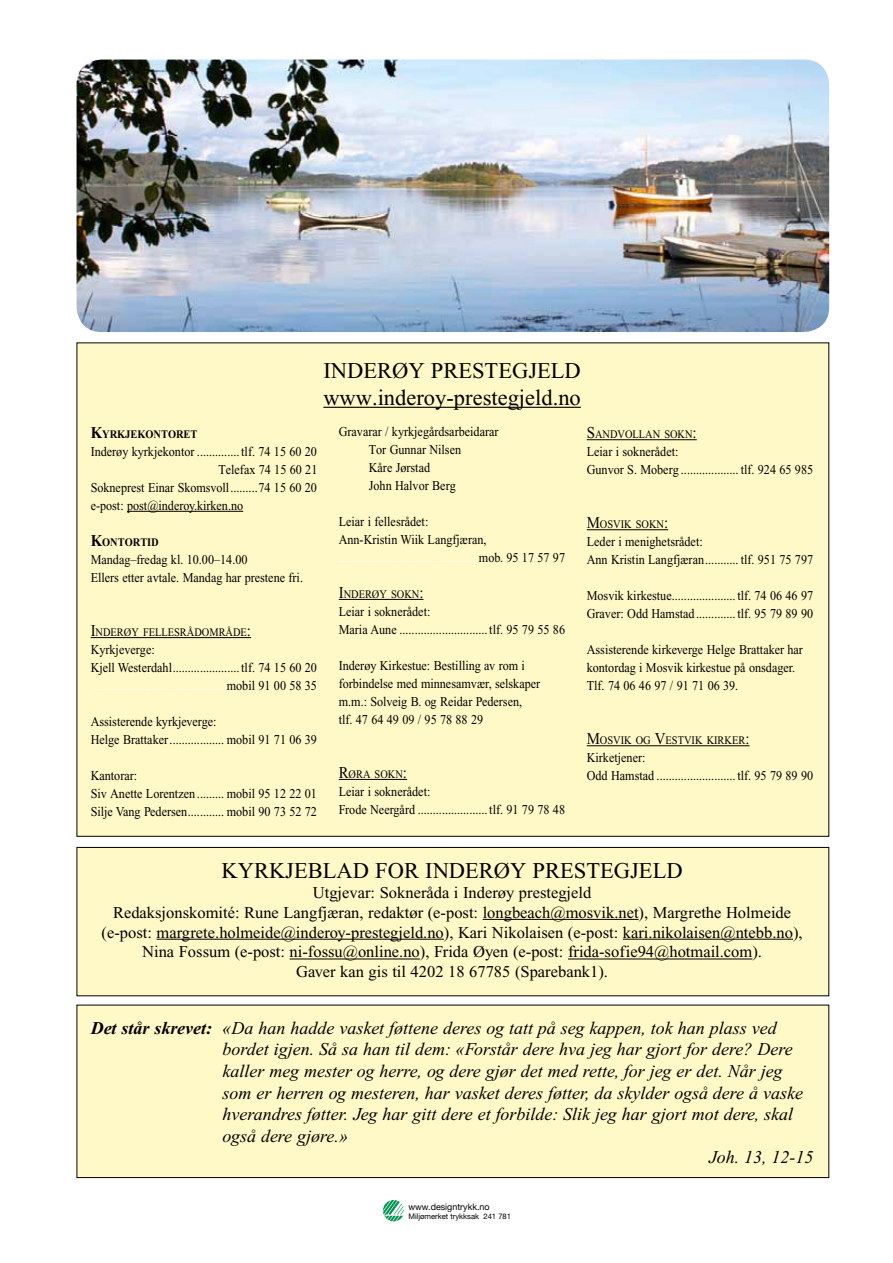
<style>
.page{position:relative;width:893px;height:1263px;background:#fff}
.page>*{position:absolute;margin:0;border:0;box-sizing:border-box;transform-origin:0 0}
.t1{font:22.5px/27px "Times New Roman";color:#000}
.t2{font:italic 18px "Times New Roman";color:#000}
.t3{font:16.5px/19.8px "Times New Roman";color:#000;text-align:center}
.t4{font:13.5px/18px "Times New Roman";color:#000;scale:.9 1}
.t5{font:11.55px "Times New Roman";color:#000;scale:.9 1}
.t6{font:700 11.55px "Times New Roman";color:#000;scale:.9 1}
.t7{font:9px "Helvetica Neue";color:#000}
.t8{font:7.65px "Helvetica Neue";color:#000}
.s1{font-size:16.5px}
.s2{color:#fff}
.s3{font-weight:700}
</style>
<div class="page">
<div style="left:77px;top:1005px;width:752px;height:172px;background:#fff9c7"></div>
<div style="left:77px;top:1005px;width:752px;height:173px;border:1px solid #000"></div>
<div style="left:77px;top:847px;width:752px;height:149px;background:#fff9c7"></div>
<div style="left:77px;top:847px;width:752px;height:149px;border:1px solid #000"></div>
<div style="left:77px;top:343px;width:752px;height:493px;background:#fff9c7"></div>
<img style="left:77px;top:60px;width:752px;height:272px">
<hr style="left:127px;top:511px;width:116px;height:1px;background:#000">
<hr style="left:91px;top:637px;width:160px;height:1px;background:#000">
<hr style="left:339px;top:599px;width:84px;height:1px;background:#000">
<hr style="left:339px;top:779px;width:68px;height:1px;background:#000">
<hr style="left:587px;top:439px;width:110px;height:1px;background:#000">
<hr style="left:587px;top:529px;width:81px;height:1px;background:#000">
<hr style="left:587px;top:745px;width:162px;height:1px;background:#000">
<hr style="left:323px;top:407px;width:258px;height:1px;background:#000">
<hr style="left:483px;top:919px;width:156px;height:1px;background:#000">
<hr style="left:157px;top:939px;width:287px;height:1px;background:#000">
<hr style="left:623px;top:939px;width:170px;height:1px;background:#000">
<hr style="left:290px;top:958px;width:130px;height:1px;background:#000">
<hr style="left:568px;top:958px;width:184px;height:1px;background:#000">
<svg style="left:383px;top:1200px;width:21px;height:21px"></svg>
<h1 class="t1" style="left:323px;top:357px;width:25px">Inderøy</h1>
<h1 class="t1" style="left:323px;top:357px;width:259px;text-indent:107px">Prestegjeld www.inderoy-prestegjeld.no</h1>
<p class="t6" style="left:91px;top:428px;width:120px"><span class="s1">K</span>YRKJEKONTORET</p>
<p class="t4" style="left:91px;top:442px;width:253px">Inderøy kyrkjekontor .............. tlf. 74 15 60 20</p>
<p class="t4" style="left:218px;top:460px;width:112px">Telefax 74 15 60 21</p>
<p class="t4" style="left:91px;top:478px;width:253px">Sokneprest Einar Skomsvoll.........74 15 60 20</p>
<p class="t4" style="left:91px;top:496px;width:171px">e-post: post@inderoy.kirken.no</p>
<p class="t6" style="left:91px;top:536px;width:77px"><span class="s1">K</span>ONTORTID</p>
<p class="t4" style="left:91px;top:550px;width:237px">Mandag–fredag kl. 10.00–14.00<br>Ellers etter avtale. Mandag har prestene fri.</p>
<p class="t5" style="left:91px;top:626px;width:180px"><span class="s1">I</span>NDERØY FELLESRÅDOMRÅDE<span class="s1">:</span></p>
<p class="t4" style="left:91px;top:640px;width:253px">Kyrkjeverge:<br>Kjell Westerdahl...................... tlf. 74 15 60 20 <span class="s2">............................................</span> mobil 91 00 58 35</p>
<p class="t4" style="left:91px;top:712px;width:253px">Assisterende kyrkjeverge:<br>Helge Brattaker.................. mobil 91 71 06 39</p>
<p class="t4" style="left:91px;top:766px;width:253px">Kantorar:<br>Siv Anette Lorentzen ......... mobil 95 12 22 01<br>Silje Vang Pedersen............ mobil 90 73 52 72</p>
<p class="t4" style="left:369px;top:422px;width:146px;text-indent:-30px">Gravarar / kyrkjegårdsarbeidarar<br>Tor Gunnar Nilsen<br>Kåre Jørstad<br>John Halvor Berg</p>
<p class="t4" style="left:339px;top:512px;width:253px">Leiar i fellesrådet:<br>Ann-Kristin Wiik Langfjæran, <span class="s2">..............................................</span>mob. 95 17 57 97</p>
<p class="t5" style="left:339px;top:588px;width:96px"><span class="s1">I</span>NDERØY SOKN<span class="s1">:</span></p>
<p class="t4" style="left:339px;top:602px;width:253px">Leiar i soknerådet:<br>Maria Aune ............................. tlf. 95 79 55 86</p>
<p class="t4" style="left:339px;top:656px;width:225px">Inderøy Kirkestue: Bestilling av rom i forbindelse med minnesamvær, selskaper m.m.: Solveig B. og Reidar Pedersen,<br>tlf. 47 64 49 09 / 95 78 88 29</p>
<p class="t5" style="left:339px;top:768px;width:77px"><span class="s1">R</span>ØRA SOKN<span class="s1">:</span></p>
<p class="t4" style="left:339px;top:782px;width:253px">Leiar i soknerådet:<br>Frode Neergård ....................... tlf. 91 79 78 48</p>
<p class="t5" style="left:587px;top:428px;width:124px"><span class="s1">S</span> ANDVOLLAN SOKN<span class="s1">:</span></p>
<p class="t4" style="left:587px;top:443px;width:253px">Leiar i soknerådet:<br>Gunvor S. Moberg ................... tlf. 924 65 985</p>
<p class="t5" style="left:587px;top:518px;width:92px"><span class="s1">M</span>OSVIK SOKN<span class="s1">:</span></p>
<p class="t4" style="left:587px;top:533px;width:253px">Leder i menighetsrådet:<br>Ann Kristin Langfjæran........... tlf. 951 75 797</p>
<p class="t4" style="left:587px;top:587px;width:253px">Mosvik kirkestue..................... tlf. 74 06 46 97<br>Graver: Odd Hamstad............. tlf. 95 79 89 90</p>
<p class="t4" style="left:587px;top:641px;width:242px">Assisterende kirkeverge Helge Brattaker har kontordag i Mosvik kirkestue på onsdager.<br>Tlf. 74 06 46 97 / 91 71 06 39.</p>
<p class="t5" style="left:587px;top:734px;width:182px"><span class="s1">M</span>OSVIK OG <span class="s1">V</span>ESTVIK KIRKER<span class="s1">:</span></p>
<p class="t4" style="left:587px;top:749px;width:253px">Kirketjener:<br>Odd Hamstad .......................... tlf. 95 79 89 90</p>
<h1 class="t1" style="left:222px;top:857px;width:32px">Kyrkjeblad</h1>
<h1 class="t1" style="left:375px;top:857px;width:16px">for</h1>
<h1 class="t1" style="left:425px;top:857px;width:25px">Inderøy</h1>
<h1 class="t1" style="left:533px;top:857px;width:28px">Prestegjeld</h1>
<p class="t3" style="left:102px;top:882px;width:703px">Utgjevar: Sokneråda i Inderøy prestegjeld<br>Redaksjonskomité: Rune Langfjæran, redaktør (e-post: longbeach@mosvik.net), Margrethe Holmeide (e-post: margrete.holmeide@inderoy-prestegjeld.no), Kari Nikolaisen (e-post: kari.nikolaisen@ntebb.no), Nina Fossum (e-post: ni-fossu@online.no), Frida Øyen (e-post: frida-sofie94@hotmail.com).<br>Gaver kan gis til 4202 18 67785 (Sparebank1).</p>
<h2 class="t2" style="left:91px;top:1018px;width:688px"><span class="s3">Det står skrevet:</span> «Da han hadde vasket føttene deres og tatt på seg kappen, tok han plass ved</h2>
<h2 class="t2" style="left:222px;top:1040px;width:572px">bordet igjen. Så sa han til dem: «Forstår dere hva jeg har gjort for dere? Dere</h2>
<h2 class="t2" style="left:222px;top:1061px;width:561px">kaller meg mester og herre, og dere gjør det med rette, for jeg er det. Når jeg</h2>
<h2 class="t2" style="left:222px;top:1083px;width:582px">som er herren og mesteren, har vasket deres føtter, da skylder også dere å vaske</h2>
<h2 class="t2" style="left:222px;top:1104px;width:572px">hverandres føtter. Jeg har gitt dere et forbilde: Slik jeg har gjort mot dere, skal</h2>
<h2 class="t2" style="left:222px;top:1126px;width:127px">også dere gjøre.»</h2>
<h2 class="t2" style="left:709px;top:1148px;width:106px">Joh. 13, 12-15</h2>
<p class="t7" style="left:408px;top:1201px;width:83px">www.designtrykk.no</p>
<p class="t8" style="left:408px;top:1211px;width:104px">Miljømerket trykksak 241 781</p>
</div>
